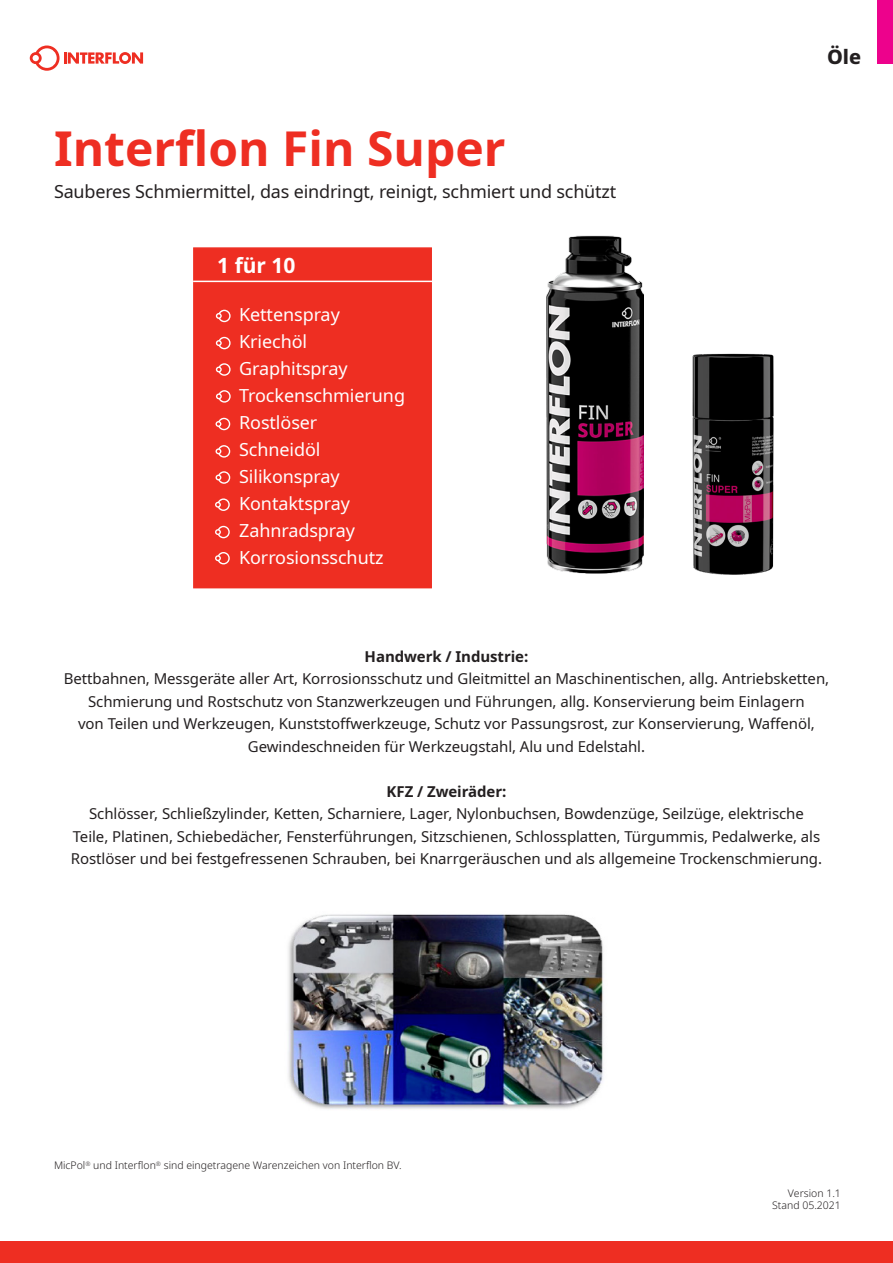
<style>
.page{position:relative;width:893px;height:1263px;background:#fff}
.page>*{position:absolute;margin:0;border:0;box-sizing:border-box;transform-origin:0 0}
.t1{font:700 48px "Noto Sans";color:#ee2e22}
.t2{font:700 21px "Noto Sans";color:#fff}
.t3{font:800 19.95px "Noto Sans";color:#231f20}
.t4{font:18px "Noto Sans";letter-spacing:-.005em;color:#fff}
.t5{font:18px "Noto Sans";letter-spacing:-.01em;color:#231f20}
.t6{font:15px/22.5px "Noto Sans";letter-spacing:-.005em;color:#231f20;text-align:center}
.t7{font:700 15px "Noto Sans";letter-spacing:-.005em;color:#231f20}
.t8{font:300 10.5px "Noto Sans";color:#231f20}
</style>
<div class="page">
<svg style="left:30px;top:45px;width:113px;height:26px"></svg>
<div style="left:0;top:1242px;width:893px;height:21px;background:#ee2e22"></div>
<div style="left:877px;top:0;width:16px;height:64px;background:#ed028c"></div>
<img style="left:288px;top:914px;width:315px;height:195px">
<div style="left:193px;top:247px;width:239px;height:341px;background:#ee2e22;border:2px solid #ee2e22"></div>
<hr style="left:193px;top:281px;width:382px;height:1px;background:#fff">
<svg style="left:216px;top:310px;width:15px;height:12px"></svg>
<svg style="left:216px;top:418px;width:14px;height:12px"></svg>
<svg style="left:216px;top:390px;width:15px;height:13px"></svg>
<svg style="left:216px;top:337px;width:15px;height:12px"></svg>
<svg style="left:216px;top:363px;width:15px;height:13px"></svg>
<svg style="left:216px;top:445px;width:14px;height:13px"></svg>
<svg style="left:216px;top:471px;width:14px;height:13px"></svg>
<svg style="left:215px;top:498px;width:15px;height:13px"></svg>
<svg style="left:215px;top:526px;width:15px;height:12px"></svg>
<svg style="left:215px;top:552px;width:15px;height:12px"></svg>
<img style="left:547px;top:235px;width:96px;height:339px">
<img style="left:692px;top:353px;width:82px;height:222px">
<p class="t1" style="left:54px;top:115px;width:453px">Interflon Fin Super</p>
<p class="t5" style="left:54px;top:179px;width:564px">Sauberes Schmiermittel, das eindringt, reinigt, schmiert und schützt</p>
<p class="t2" style="left:217px;top:251px;width:80px">1 für 10</p>
<p class="t4" style="left:239px;top:302px;width:102px">Kettenspray</p>
<p class="t4" style="left:239px;top:329px;width:70px">Kriechöl</p>
<p class="t4" style="left:239px;top:356px;width:110px">Graphitspray</p>
<p class="t4" style="left:239px;top:383px;width:167px">Trockenschmierung</p>
<p class="t4" style="left:239px;top:410px;width:80px">Rostlöser</p>
<p class="t4" style="left:239px;top:437px;width:83px">Schneidöl</p>
<p class="t4" style="left:239px;top:464px;width:102px">Silikonspray</p>
<p class="t4" style="left:239px;top:491px;width:112px">Kontaktspray</p>
<p class="t4" style="left:239px;top:518px;width:117px">Zahnradspray</p>
<p class="t4" style="left:239px;top:545px;width:146px">Korrosionsschutz</p>
<p class="t3" style="left:827px;top:42px;width:36px">Öle</p>
<p class="t7" style="left:365px;top:646px;width:165px">Handwerk / Industrie:</p>
<p class="t6" style="left:64px;top:668px;width:767px">Bettbahnen, Messgeräte aller Art, Korrosionsschutz und Gleitmittel an Maschinentischen, allg. Antriebsketten, Schmierung und Rostschutz von Stanzwerkzeugen und Führungen, allg. Konservierung beim Einlagern<br>von Teilen und Werkzeugen, Kunststoffwerkzeuge, Schutz vor Passungsrost, zur Konservierung, Waffenöl, Gewindeschneiden für Werkzeugstahl, Alu und Edelstahl.</p>
<p class="t7" style="left:387px;top:781px;width:121px">KFZ / Zweiräder:</p>
<p class="t6" style="left:71px;top:803px;width:753px">Schlösser, Schließzylinder, Ketten, Scharniere, Lager, Nylonbuchsen, Bowdenzüge, Seilzüge, elektrische<br>Teile, Platinen, Schiebedächer, Fensterführungen, Sitzschienen, Schlossplatten, Türgummis, Pedalwerke, als<br>Rostlöser und bei festgefressenen Schrauben, bei Knarrgeräuschen und als allgemeine Trockenschmierung.</p>
<p class="t8" style="left:54px;top:1158px;width:349px">MicPol<sup>®</sup> und Interflon<sup>®</sup> sind eingetragene Warenzeichen von Interflon BV.</p>
<p class="t8" style="left:788px;top:1185px;width:54px">Version 1.1</p>
<p class="t8" style="left:772px;top:1198px;width:70px">Stand 05.2021</p>
</div>
